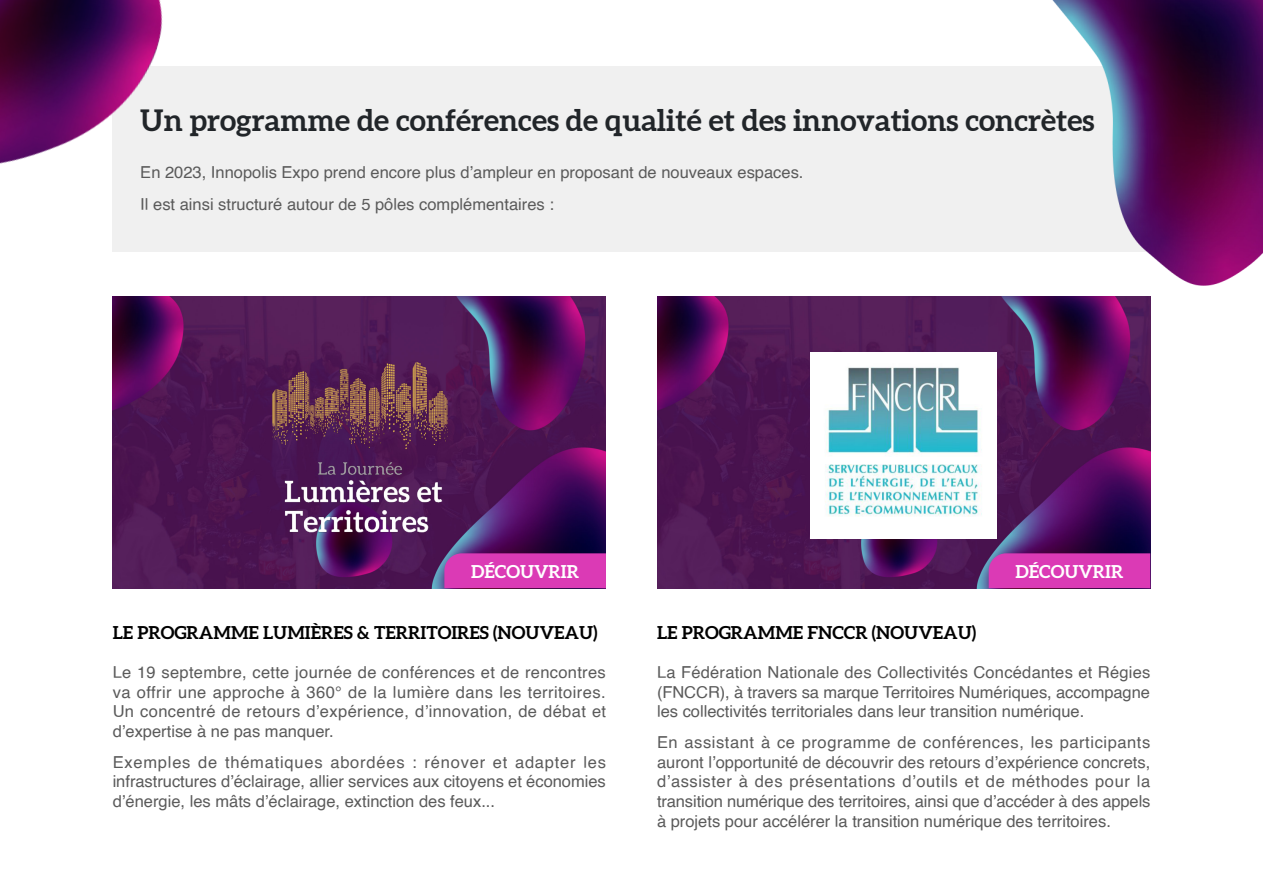
<style>
.page{position:relative;width:1263px;height:893px;background:#fff}
.page>*{position:absolute;margin:0;border:0;box-sizing:border-box;transform-origin:0 0}
.t1{font:700 30px "Aleo";color:#212529}
.t2{font:700 18px "Aleo";color:#000}
.t3{font:700 18px "Aleo";color:#fff}
.t4{font:16.5px/19.8px "Helvetica";color:#5a5a5a;text-align:justify}
</style>
<div class="page">
<div style="left:113px;top:66px;width:1037px;height:186px;background:#f0f0f0"></div>
<img style="left:113px;top:297px;width:493px;height:291px">
<img style="left:657px;top:297px;width:493px;height:291px">
<img style="left:237px;top:296px;width:245px;height:242px">
<img style="left:811px;top:353px;width:185px;height:185px">
<img style="left:1001px;top:0;width:262px;height:353px">
<img style="left:0;top:0;width:163px;height:231px">
<div style="left:444px;top:553px;width:162px;height:35px;background:#db3ab5"></div>
<div style="left:989px;top:553px;width:161px;height:35px;background:#db3ab5"></div>
<h1 class="t1" style="left:140px;top:102px;width:956px">Un programme de conférences de qualité et des innovations concrètes</h1>
<p class="t4" style="left:140px;top:156px;width:665px;line-height:32.5px">En 2023, Innopolis Expo prend encore plus d’ampleur en proposant de nouveaux espaces.<br>Il est ainsi structuré autour de 5 pôles complémentaires :</p>
<p class="t3" style="left:471px;top:560px;width:109px">DÉCOUVRIR</p>
<p class="t3" style="left:1015px;top:560px;width:109px">DÉCOUVRIR</p>
<p class="t2" style="left:113px;top:621px;width:486px">LE PROGRAMME LUMIÈRES &amp; TERRITOIRES (NOUVEAU)</p>
<p class="t4" style="left:113px;top:663px;width:495px">Le 19 septembre, cette journée de conférences et de rencontres va offrir une approche à 360° de la lumière dans les territoires.<br>Un concentré de retours d’expérience, d’innovation, de débat et d’expertise à ne pas manquer.</p>
<p class="t4" style="left:113px;top:752px;width:495px">Exemples de thématiques abordées : rénover et adapter les infrastructures d’éclairage, allier services aux citoyens et économies d’énergie, les mâts d’éclairage, extinction des feux...</p>
<p class="t2" style="left:657px;top:621px;width:321px">LE PROGRAMME FNCCR (NOUVEAU)</p>
<p class="t4" style="left:657px;top:663px;width:495px">La Fédération Nationale des Collectivités Concédantes et Régies (FNCCR), à travers sa marque Territoires Numériques, accompagne les collectivités territoriales dans leur transition numérique.</p>
<p class="t4" style="left:657px;top:733px;width:495px">En assistant à ce programme de conférences, les participants auront l’opportunité de découvrir des retours d’expérience concrets, d’assister à des présentations d’outils et de méthodes pour la transition numérique des territoires, ainsi que d’accéder à des appels à projets pour accélérer la transition numérique des territoires.</p>
</div>
